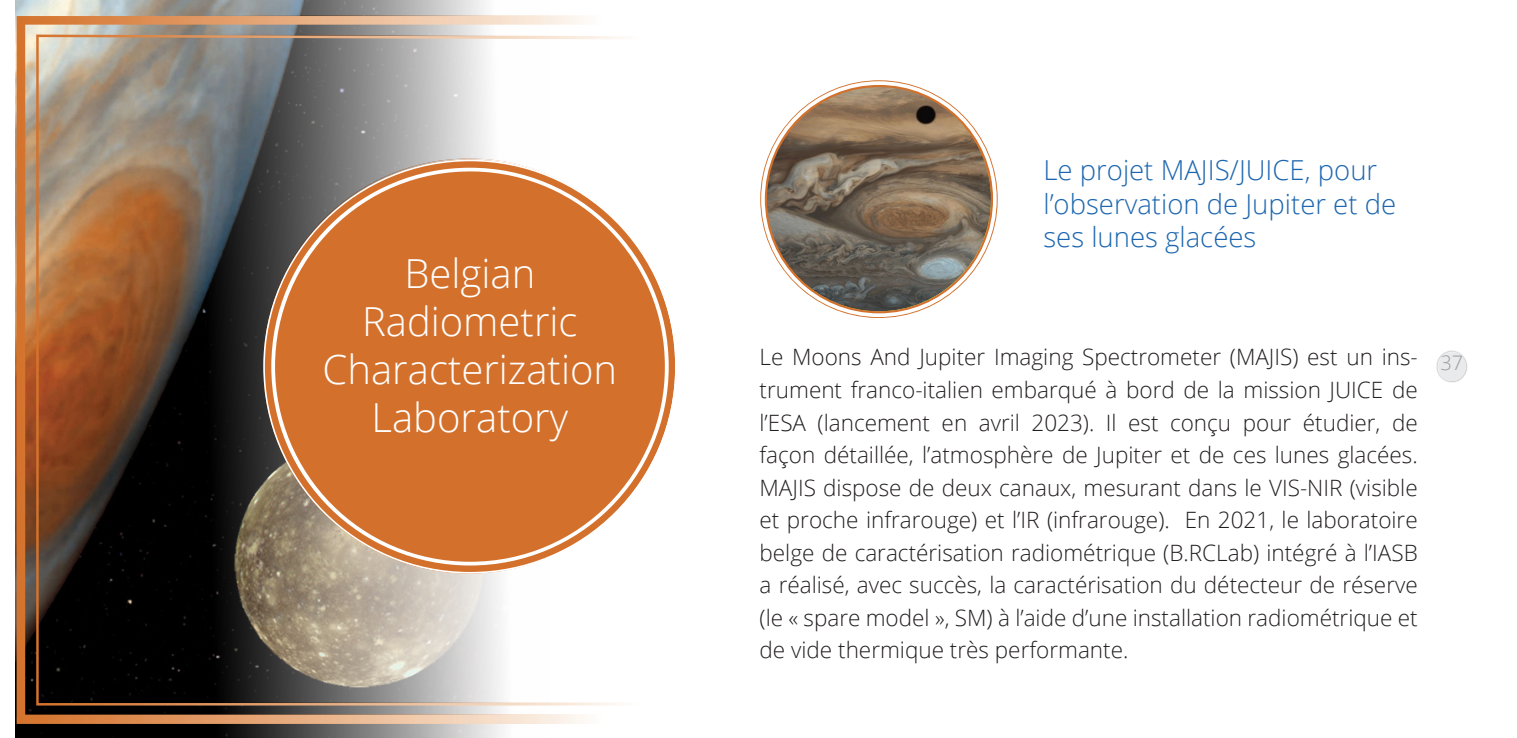
<style>
.page{position:relative;width:1517px;height:738px;background:#fff}
.page>*{position:absolute;margin:0;border:0;box-sizing:border-box;transform-origin:0 0}
.t1{font:300 40px/48px "Open Sans";color:#fff;text-align:center}
.t2{font:300 27.5px/33px "Open Sans";color:#1d66af}
.t3{font:300 22.5px/32.5px "Open Sans";color:#231f20}
</style>
<div class="page">
<svg style="left:1436px;top:350px;width:31px;height:33px"></svg>
<img style="left:15px;top:0;width:534px;height:737px">
<svg style="left:760px;top:80px;width:238px;height:238px"></svg>
<svg style="left:765px;top:85px;width:228px;height:228px"></svg>
<img style="left:17px;top:16px;width:585px;height:707px">
<img style="left:36px;top:35px;width:639px;height:670px">
<p class="t1" style="left:404px;top:248px;width:132px">Belgian</p>
<p class="t1" style="left:322px;top:296px;width:296px">Radiometric<br>Characterization<br>Laboratory</p>
<p class="t2" style="left:1043px;top:153px;width:354px">Le projet MAJIS/JUICE, pour l’observation de Jupiter et de ses lunes glacées</p>
<p class="t3" style="left:759px;top:340px;width:705px">Le Moons And Jupiter Imaging Spectrometer (MAJIS) est un ins- <sub>37 </sub>trument franco-italien embarqué à bord de la mission JUICE de l’ESA (lancement en avril 2023). Il est conçu pour étudier, de façon détaillée, l’atmosphère de Jupiter et de ces lunes glacées.<br>MAJIS dispose de deux canaux, mesurant dans le VIS-NIR (visible<br>et proche infrarouge) et l’IR (infrarouge). En 2021, le laboratoire belge de caractérisation radiométrique (B.RCLab) intégré à l’IASB<br>a réalisé, avec succès, la caractérisation du détecteur de réserve<br>(le « spare model », SM) à l’aide d’une installation radiométrique et<br>de vide thermique très performante.</p>
</div>
